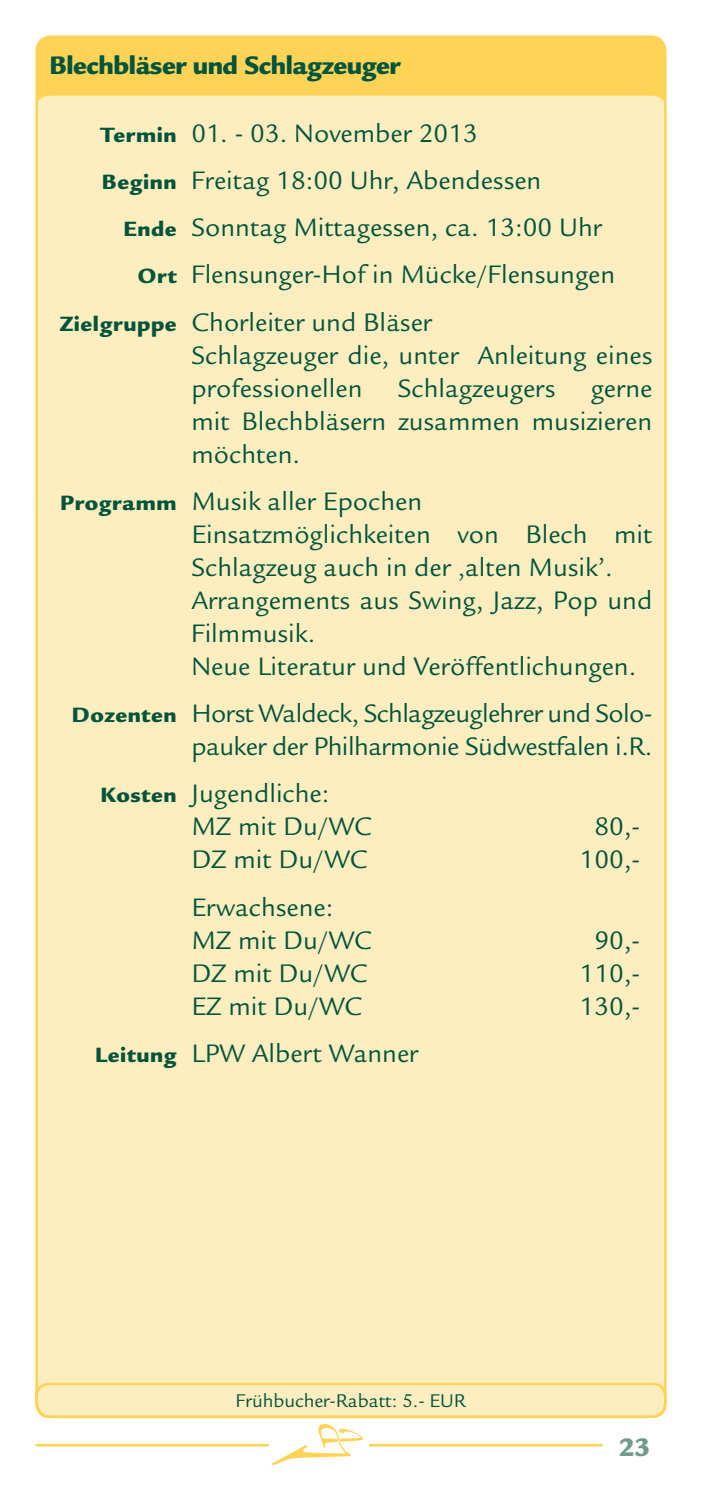
<style>
.page{position:relative;width:702px;height:1489px;background:#fff}
.page>*{position:absolute;margin:0;border:0;box-sizing:border-box;transform-origin:0 0}
.t1{font:27.5px/33px "Legacy Sans";color:#00543c}
.t2{font:27.5px/33px "Legacy Sans";letter-spacing:-.02em;color:#00543c;text-align:right}
.t3{font:900 27.5px "Legacy Sans";letter-spacing:-.02em;color:#00543c;scale:.96 1}
.t4{font:900 27.5px "Legacy Sans";color:#709b8b}
.t5{font:20px "Legacy Sans";letter-spacing:-.005em;color:#00543c}
.s1{font-weight:900;font-size:22.5px}
</style>
<div class="page">
<div style="left:37px;top:37px;width:628px;height:1379px;background:#fed356;border-radius:14px"></div>
<div style="left:35px;top:96px;width:631px;height:1320px;background:#feedbe;border-radius:14px"></div>
<hr style="left:35px;top:1443px;width:567px;height:3px;background:#fed356">
<div style="left:269px;top:1438px;width:100px;height:20px;background:#fff"></div>
<svg style="left:271px;top:1424px;width:92px;height:40px"></svg>
<div style="left:35px;top:1382px;width:631px;height:35px;border:2px solid #fed356;border-radius:12px"></div>
<p class="t3" style="left:50px;top:49px;width:367px">Blechbläser und Schlagzeuger</p>
<p class="t1" style="left:100px;top:117px;width:379px"><span class="s1">Termin</span> 01. - 03. November 2013</p>
<p class="t1" style="left:102px;top:164px;width:441px"><span class="s1">Beginn</span> Freitag 18:00 Uhr, Abendessen</p>
<p class="t1" style="left:123px;top:211px;width:480px"><span class="s1">Ende</span> Sonntag Mittagessen, ca. 13:00 Uhr</p>
<p class="t1" style="left:138px;top:258px;width:478px"><span class="s1">Ort</span> Flensunger-Hof in Mücke/Flensungen</p>
<p class="t1" style="left:60px;top:306px;width:374px"><span class="s1">Zielgruppe</span> Chorleiter und Bläser</p>
<p class="t1" style="left:191px;top:339px;width:462px">Schlagzeuger die, unter Anleitung eines professionellen</p>
<p class="t1" style="left:397px;top:372px;width:159px">Schlagzeugers</p>
<p class="t1" style="left:191px;top:372px;width:462px;text-align:justify;text-indent:399px">gerne mit Blechbläsern zusammen musizieren möchten.</p>
<p class="t1" style="left:191px;top:485px;width:462px;text-indent:-131px"><span class="s1">Programm</span> Musik aller Epochen<br>Einsatzmöglichkeiten von Blech mit<br>Schlagzeug auch in der ‚alten Musik’.<br>Arrangements aus Swing, Jazz, Pop und<br>Filmmusik.<br>Neue Literatur und Veröffentlichungen.</p>
<p class="t2" style="left:72px;top:697px;width:582px"><span class="s1">Dozenten</span> Horst Waldeck, Schlagzeuglehrer und Solo&shy;pauker der Philharmonie Südwestfalen i.R.</p>
<p class="t1" style="left:191px;top:777px;width:182px;text-indent:-91px"><span class="s1">Kosten</span> Jugendliche:<br>MZ mit Du/WC</p>
<p class="t1" style="left:594px;top:810px;width:47px">80,-</p>
<p class="t1" style="left:191px;top:843px;width:177px">DZ mit Du/WC</p>
<p class="t1" style="left:579px;top:843px;width:62px">100,-</p>
<p class="t1" style="left:191px;top:890px;width:182px">Erwachsene:<br>MZ mit Du/WC</p>
<p class="t1" style="left:594px;top:923px;width:47px">90,-</p>
<p class="t1" style="left:191px;top:956px;width:177px">DZ mit Du/WC</p>
<p class="t1" style="left:579px;top:956px;width:62px">110,-</p>
<p class="t1" style="left:191px;top:989px;width:172px">EZ mit Du/WC</p>
<p class="t1" style="left:579px;top:989px;width:62px">130,-</p>
<p class="t1" style="left:95px;top:1036px;width:324px"><span class="s1">Leitung</span> LPW Albert Wanner</p>
<p class="t5" style="left:236px;top:1389px;width:231px">Frühbucher-Rabatt: 5.- EUR</p>
<p class="t4" style="left:619px;top:1430px;width:33px">23</p>
</div>
